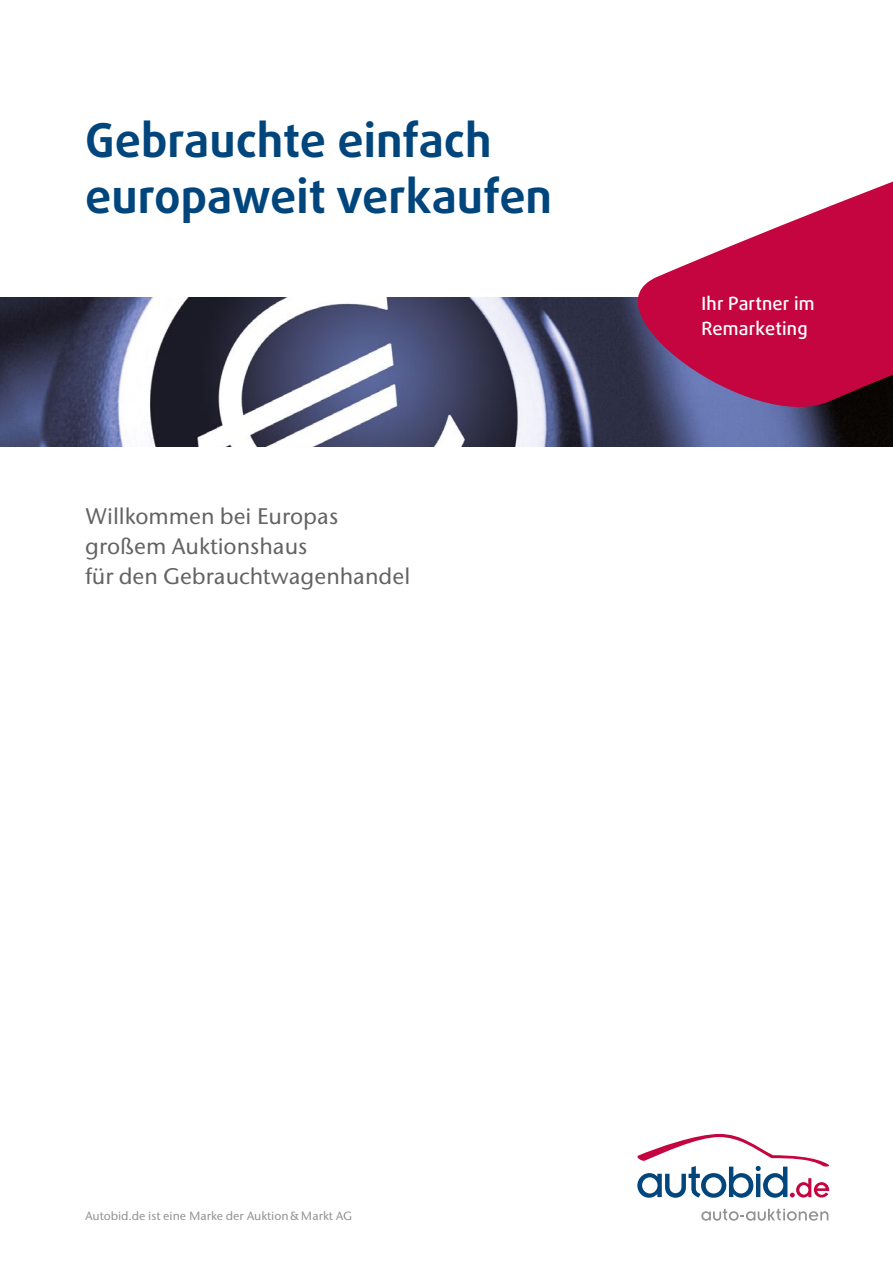
<style>
.page{position:relative;width:893px;height:1263px;background:#fff}
.page>*{position:absolute;margin:0;border:0;box-sizing:border-box;transform-origin:0 0}
.t1{font:700 46.5px "Daxline Pro";color:#00457c}
.t2{font:500 22.5px "Stone Sans ITC";color:#646363}
.t3{font:500 18.15px "Daxline Pro";letter-spacing:.01em;color:#fff}
.t4{font:500 12px "Stone Sans ITC";color:#929292}
</style>
<div class="page">
<img style="left:0;top:298px;width:893px;height:148px">
<svg style="left:628px;top:181px;width:265px;height:234px;fill:#c4053f"></svg>
<svg style="left:637px;top:1134px;width:193px;height:64px"></svg>
<svg style="left:701px;top:1208px;width:127px;height:13px"></svg>
<p class="t1" style="left:85px;top:109px;width:408px">Gebrauchte einfach</p>
<p class="t1" style="left:85px;top:165px;width:469px">europaweit verkaufen</p>
<p class="t2" style="left:85px;top:503px;width:255px">Willkommen bei Europas</p>
<p class="t2" style="left:85px;top:533px;width:224px">großem Auktionshaus</p>
<p class="t2" style="left:85px;top:563px;width:327px">für den Gebrauchtwagenhandel</p>
<p class="t3" style="left:702px;top:291px;width:115px">Ihr Partner im</p>
<p class="t3" style="left:702px;top:316px;width:107px">Remarketing</p>
<p class="t4" style="left:85px;top:1209px;width:269px">Autobid.de ist eine Marke der Auktion &amp; Markt AG</p>
</div>
